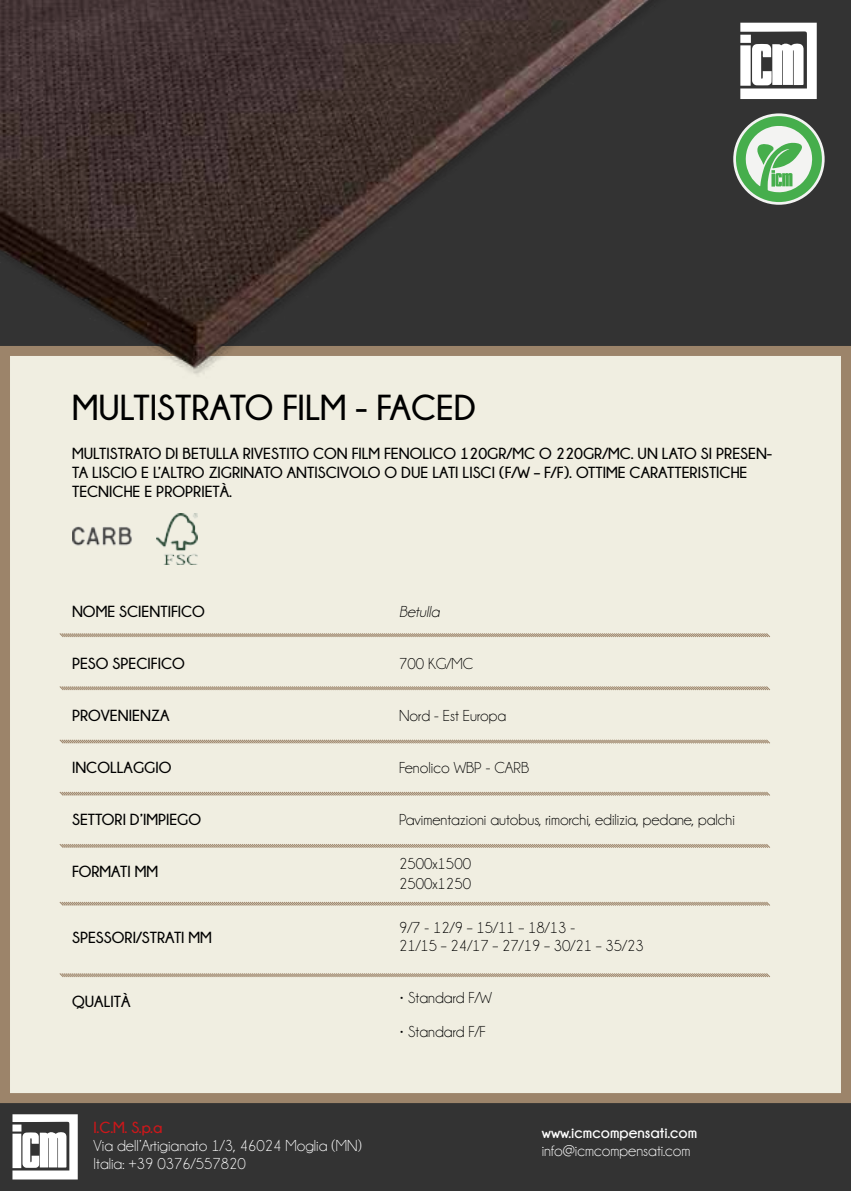
<style>
.page{position:relative;width:851px;height:1191px;background:#fff}
.page>*{position:absolute;margin:0;border:0;box-sizing:border-box;transform-origin:0 0}
.t1{font:700 36px "Champagne&Limousines";color:#000}
.t2{font:700 16px/19.2px "Champagne&Limousines";color:#000}
.t3{font:16px/20px "Champagne&Limousines";color:#000}
.t4{font:16px/18px "Champagne&Limousines";color:#fff}
.t5{font:700 16px "Champagne&Limousines";color:#fff}
.t6{font:700 16px "Champagne&Limousines";color:#cd171a}
.t7{font:italic 16px "Champagne&Limousines";color:#000}
</style>
<div class="page">
<div style="left:0;top:1102px;width:850px;height:89px;background:#333"></div>
<div style="left:0;top:0;width:850px;height:346px;background:#333"></div>
<div style="left:5px;top:351px;width:840px;height:747px;background:#f0eee1"></div>
<div style="left:0;top:346px;width:850px;height:757px;border:10px solid #9c846a"></div>
<svg style="left:740px;top:23px;width:76px;height:76px"></svg>
<svg style="left:733px;top:113px;width:91px;height:92px"></svg>
<svg style="left:735px;top:116px;width:86px;height:86px;background:#86b788"></svg>
<svg style="left:12px;top:1114px;width:66px;height:65px"></svg>
<svg style="left:59px;top:633px;width:711px;height:4px;background:#bcad98"></svg>
<svg style="left:59px;top:686px;width:711px;height:5px"></svg>
<svg style="left:59px;top:739px;width:711px;height:5px"></svg>
<svg style="left:59px;top:791px;width:711px;height:5px"></svg>
<svg style="left:59px;top:844px;width:711px;height:4px;background:#bcad98"></svg>
<svg style="left:59px;top:901px;width:711px;height:5px"></svg>
<svg style="left:59px;top:973px;width:711px;height:5px"></svg>
<img style="left:0;top:0;width:673px;height:380px">
<img style="left:72px;top:526px;width:60px;height:20px">
<img style="left:156px;top:513px;width:42px;height:51px">
<h1 class="t1" style="left:72px;top:388px;width:405px">MULTISTRATO FILM - FACED</h1>
<p class="t2" style="left:72px;top:443px;width:701px">MULTISTRATO DI BETULLA RIVESTITO CON FILM FENOLICO 120GR/MC O 220GR/MC. UN LATO SI PRESEN-<br>TA LISCIO E L’ALTRO ZIGRINATO ANTISCIVOLO O DUE LATI LISCI (F/W – F/F). OTTIME CARATTERISTICHE<br>TECNICHE E PROPRIETÀ.</p>
<p class="t2" style="left:72px;top:602px;width:134px">NOME SCIENTIFICO</p>
<p class="t2" style="left:72px;top:654px;width:114px">PESO SPECIFICO</p>
<p class="t2" style="left:72px;top:706px;width:99px">PROVENIENZA</p>
<p class="t2" style="left:72px;top:758px;width:101px">INCOLLAGGIO</p>
<p class="t2" style="left:72px;top:810px;width:131px">SETTORI D’IMPIEGO</p>
<p class="t2" style="left:72px;top:862px;width:88px">FORMATI MM</p>
<p class="t2" style="left:72px;top:928px;width:141px">SPESSORI/STRATI MM</p>
<p class="t2" style="left:72px;top:992px;width:60px">QUALITÀ</p>
<p class="t6" style="left:94px;top:1118px;width:70px">I.C.M. S.p.a</p>
<p class="t4" style="left:94px;top:1136px;width:270px">Via dell’Artigianato 1/3, 46024 Moglia (MN)<br>Italia: +39 0376/557820</p>
<p class="t7" style="left:399px;top:603px;width:42px">Betulla</p>
<p class="t3" style="left:399px;top:654px;width:76px">700 KG/MC</p>
<p class="t3" style="left:399px;top:706px;width:109px">Nord - Est Europa</p>
<p class="t3" style="left:399px;top:758px;width:132px">Fenolico WBP - CARB</p>
<p class="t3" style="left:399px;top:810px;width:337px">Pavimentazioni autobus, rimorchi, edilizia, pedane, palchi</p>
<p class="t3" style="left:399px;top:854px;width:73px">2500x1500<br>2500x1250</p>
<p class="t3" style="left:399px;top:919px;width:246px;line-height:18px">9/7 - 12/9 – 15/11 – 18/13 -<br>21/15 – 24/17 – 27/19 – 30/21 – 35/23</p>
<p class="t3" style="left:399px;top:988px;width:95px">• Standard F/W</p>
<p class="t3" style="left:399px;top:1022px;width:88px">• Standard F/F</p>
<p class="t5" style="left:541px;top:1124px;width:157px">www.icmcompensati.com</p>
<p class="t4" style="left:541px;top:1142px;width:150px">info@icmcompensati.com</p>
</div>
